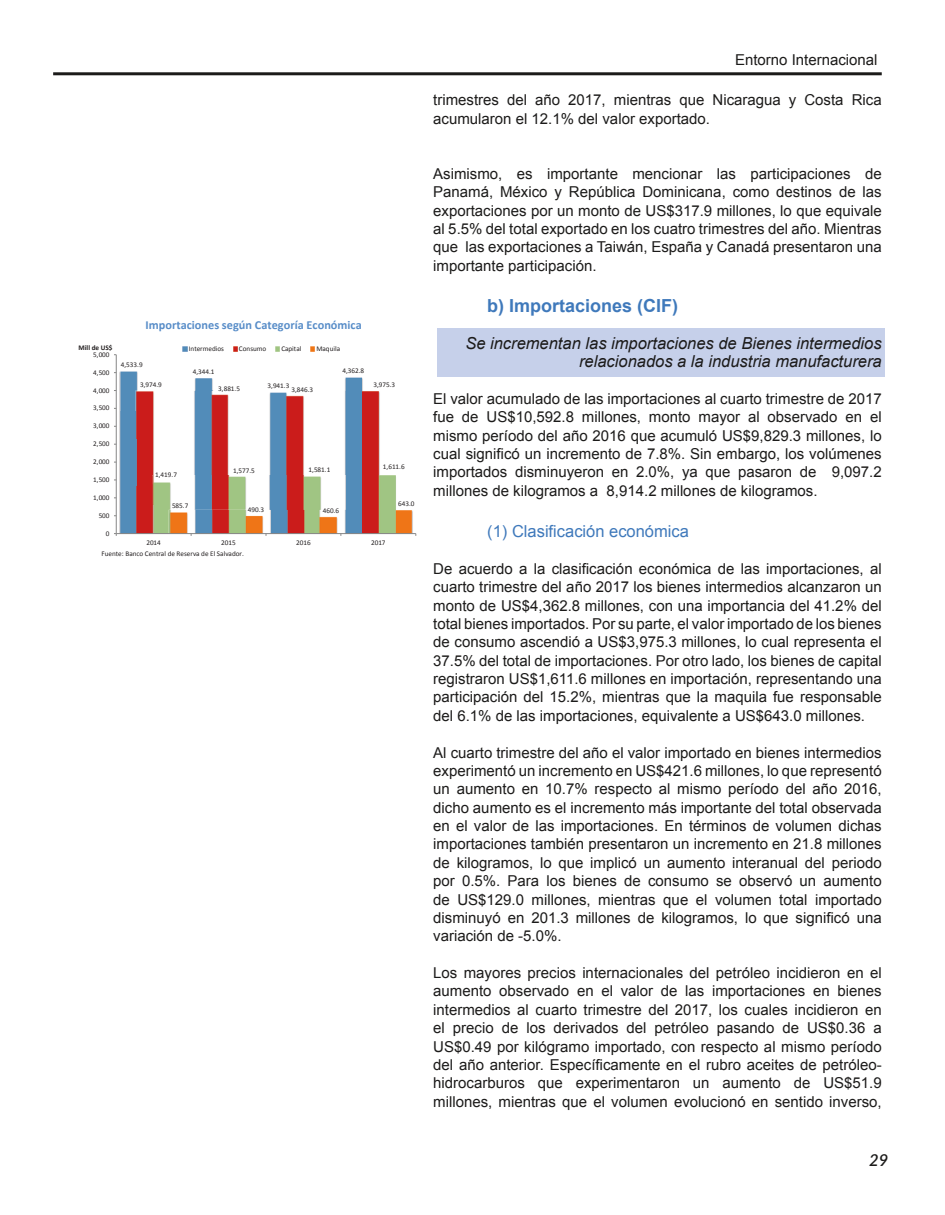
<style>
.page{position:relative;width:945px;height:1215px;background:#fff}
.page>*{position:absolute;margin:0;border:0;box-sizing:border-box;transform-origin:0 0}
.t1{font:700 18px "Arial";color:#3f79bb}
.t2{font:italic 16.5px/18.5px "Arial";color:#1c1b1a;text-align:right}
.t3{font:16.5px "Arial";color:#3f79bb}
.t4{font:italic 600 16.5px "Lato";color:#1c1b1a}
.t5{font:15px/18.3px "Arial";color:#1c1b1a;text-align:justify}
.t6{font:700 12.3px "Calibri";color:#588dc8}
.t7{font:7.2px "Calibri";letter-spacing:-.005em;color:#231f20}
.t8{font:700 7.2px "Calibri";color:#231f20}
</style>
<div class="page">
<hr style="left:53px;top:72px;width:829px;height:3px;background:#1c1b1a">
<div style="left:437px;top:328px;width:448px;height:49px;background:#c6d0ea"></div>
<img style="left:362px;top:378px;width:1px;height:13px">
<img style="left:119px;top:411px;width:16px;height:82px">
<img style="left:119px;top:493px;width:16px;height:40px">
<img style="left:379px;top:392px;width:1px;height:83px">
<img style="left:135px;top:534px;width:17px;height:1px">
<img style="left:380px;top:475px;width:16px;height:35px">
<img style="left:152px;top:534px;width:17px;height:1px">
<img style="left:412px;top:510px;width:1px;height:23px">
<img style="left:169px;top:510px;width:243px;height:25px">
<img style="left:120px;top:371px;width:93px;height:41px">
<img style="left:345px;top:377px;width:17px;height:14px">
<img style="left:135px;top:391px;width:19px;height:95px">
<img style="left:135px;top:486px;width:2px;height:47px">
<img style="left:362px;top:391px;width:17px;height:84px">
<svg style="left:362px;top:475px;width:18px;height:1px"></svg>
<img style="left:137px;top:391px;width:225px;height:48px">
<img style="left:194px;top:439px;width:168px;height:36px">
<img style="left:137px;top:486px;width:15px;height:47px">
<img style="left:152px;top:475px;width:78px;height:29px">
<img style="left:269px;top:475px;width:93px;height:1px">
<img style="left:152px;top:504px;width:2px;height:29px">
<img style="left:362px;top:476px;width:33px;height:34px">
<img style="left:154px;top:476px;width:208px;height:29px">
<img style="left:154px;top:505px;width:92px;height:28px">
<img style="left:269px;top:505px;width:93px;height:5px">
<svg style="left:362px;top:510px;width:33px;height:25px"></svg>
<img style="left:170px;top:510px;width:192px;height:23px">
<hr style="left:116px;top:355px;width:1px;height:179px;background:#878787">
<hr style="left:116px;top:533px;width:300px;height:1px;background:#878787">
<svg style="left:183px;top:347px;width:4px;height:4px"></svg>
<svg style="left:233px;top:347px;width:4px;height:4px"></svg>
<svg style="left:275px;top:347px;width:5px;height:4px"></svg>
<svg style="left:311px;top:347px;width:4px;height:4px"></svg>
<p class="t6" style="left:146px;top:317px;width:218px">Importaciones según Categoría Económica</p>
<p class="t8" style="left:79px;top:343px;width:35px">Mill de US$</p>
<p class="t7" style="left:189px;top:344px;width:37px">Intermedios</p>
<p class="t7" style="left:239px;top:344px;width:29px">Consumo</p>
<p class="t7" style="left:281px;top:344px;width:22px">Capital</p>
<p class="t7" style="left:316px;top:344px;width:25px">Maquila</p>
<p class="t7" style="left:93px;top:350px;width:18px">5,000</p>
<p class="t7" style="left:93px;top:368px;width:18px">4,500</p>
<p class="t7" style="left:93px;top:386px;width:18px">4,000</p>
<p class="t7" style="left:93px;top:404px;width:18px">3,500</p>
<p class="t7" style="left:93px;top:421px;width:18px">3,000</p>
<p class="t7" style="left:93px;top:439px;width:18px">2,500</p>
<p class="t7" style="left:93px;top:457px;width:18px">2,000</p>
<p class="t7" style="left:93px;top:475px;width:18px">1,500</p>
<p class="t7" style="left:93px;top:493px;width:18px">1,000</p>
<p class="t7" style="left:99px;top:511px;width:12px">500</p>
<p class="t7" style="left:106px;top:529px;width:5px">0</p>
<p class="t7" style="left:121px;top:360px;width:23px">4,533.9</p>
<p class="t7" style="left:140px;top:380px;width:23px">3,974.9</p>
<p class="t7" style="left:193px;top:367px;width:23px">4,344.1</p>
<p class="t7" style="left:343px;top:366px;width:23px">4,362.8</p>
<p class="t7" style="left:268px;top:382px;width:23px">3,941.3</p>
<p class="t7" style="left:218px;top:384px;width:23px">3,881.5</p>
<p class="t7" style="left:291px;top:385px;width:23px">3,846.3</p>
<p class="t7" style="left:374px;top:380px;width:23px">3,975.3</p>
<p class="t7" style="left:155px;top:470px;width:23px">1,419.7</p>
<p class="t7" style="left:233px;top:466px;width:23px">1,577.5</p>
<p class="t7" style="left:309px;top:465px;width:23px">1,581.1</p>
<p class="t7" style="left:383px;top:462px;width:23px">1,611.6</p>
<p class="t7" style="left:172px;top:502px;width:18px">585.7</p>
<p class="t7" style="left:248px;top:505px;width:18px">490.3</p>
<p class="t7" style="left:323px;top:506px;width:18px">460.6</p>
<p class="t7" style="left:146px;top:538px;width:16px">2014</p>
<p class="t7" style="left:221px;top:538px;width:16px">2015</p>
<p class="t7" style="left:296px;top:538px;width:16px">2016</p>
<p class="t7" style="left:371px;top:538px;width:16px">2017</p>
<p class="t7" style="left:398px;top:499px;width:18px">643.0</p>
<p class="t7" style="left:102px;top:549px;width:144px">Fuente: Banco Central de Reserva de El Salvador.</p>
<p class="t5" style="left:735px;top:51px;width:144px">Entorno Internacional</p>
<p class="t5" style="left:433px;top:91px;width:450px">trimestres del año 2017, mientras que Nicaragua y Costa Rica acumularon el 12.1% del valor exportado.</p>
<p class="t5" style="left:433px;top:165px;width:450px">Asimismo, es importante mencionar las participaciones de Panamá, México y República Dominicana, como destinos de las exportaciones por un monto de US$317.9 millones, lo que equivale al 5.5% del total exportado en los cuatro trimestres del año. Mientras que las exportaciones a Taiwán, España y Canadá presentaron una importante participación.</p>
<p class="t1" style="left:487px;top:294px;width:193px">b) Importaciones (CIF)</p>
<p class="t2" style="left:465px;top:334px;width:418px">Se incrementan las importaciones de Bienes intermedios relacionados a la industria manufacturera</p>
<p class="t5" style="left:433px;top:390px;width:450px">El valor acumulado de las importaciones al cuarto trimestre de 2017 fue de US$10,592.8 millones, monto mayor al observado en el mismo período del año 2016 que acumuló US$9,829.3 millones, lo cual significó un incremento de 7.8%. Sin embargo, los volúmenes importados disminuyeron en 2.0%, ya que pasaron de 9,097.2 millones de kilogramos a 8,914.2 millones de kilogramos.</p>
<p class="t3" style="left:487px;top:520px;width:203px">(1) Clasificación económica</p>
<p class="t5" style="left:433px;top:560px;width:450px">De acuerdo a la clasificación económica de las importaciones, al cuarto trimestre del año 2017 los bienes intermedios alcanzaron un monto de US$4,362.8 millones, con una importancia del 41.2% del total bienes importados. Por su parte, el valor importado de los bienes de consumo ascendió a US$3,975.3 millones, lo cual representa el 37.5% del total de importaciones. Por otro lado, los bienes de capital registraron US$1,611.6 millones en importación, representando una participación del 15.2%, mientras que la maquila fue responsable del 6.1% de las importaciones, equivalente a US$643.0 millones.</p>
<p class="t5" style="left:433px;top:743px;width:450px">Al cuarto trimestre del año el valor importado en bienes intermedios experimentó un incremento en US$421.6 millones, lo que representó un aumento en 10.7% respecto al mismo período del año 2016, dicho aumento es el incremento más importante del total observada en el valor de las importaciones. En términos de volumen dichas importaciones también presentaron un incremento en 21.8 millones de kilogramos, lo que implicó un aumento interanual del periodo por 0.5%. Para los bienes de consumo se observó un aumento de US$129.0 millones, mientras que el volumen total importado disminuyó en 201.3 millones de kilogramos, lo que significó una variación de -5.0%.</p>
<p class="t5" style="left:433px;top:964px;width:450px">Los mayores precios internacionales del petróleo incidieron en el aumento observado en el valor de las importaciones en bienes intermedios al cuarto trimestre del 2017, los cuales incidieron en el precio de los derivados del petróleo pasando de US$0.36 a US$0.49 por kilógramo importado, con respecto al mismo período del año anterior. Específicamente en el rubro aceites de petróleo&shy;hidrocarburos que experimentaron un aumento de US$51.9 millones, mientras que el volumen evolucionó en sentido inverso,</p>
<p class="t4" style="left:869px;top:1148px;width:21px">29</p>
</div>
